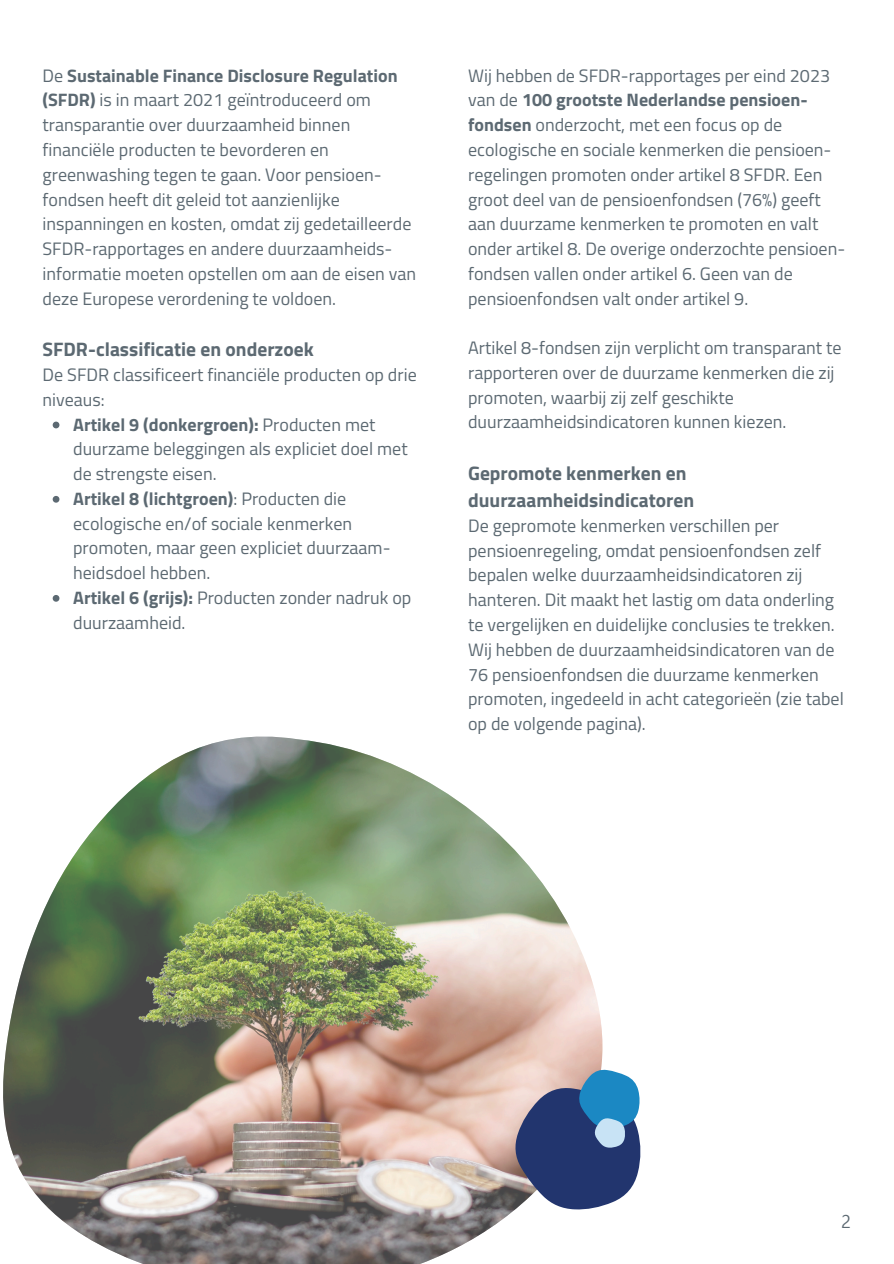
<style>
.page{position:relative;width:894px;height:1264px;background:#fff}
.page>*{position:absolute;margin:0;border:0;box-sizing:border-box;transform-origin:0 0}
.t1{font:700 19.5px/27px "Titillium Web";color:#5c6972}
.t2{font:18px/24.8px "Titillium Web";color:#5c6972}
.t3{font:18px "Malgun Gothic";color:#5c6972}
.s1{font-weight:700}
</style>
<div class="page">
<svg style="left:53px;top:421px;width:6px;height:7px"></svg>
<svg style="left:53px;top:496px;width:6px;height:6px"></svg>
<svg style="left:53px;top:595px;width:6px;height:6px"></svg>
<img style="left:3px;top:736px;width:599px;height:527px">
<svg style="left:513px;top:1069px;width:128px;height:140px;background:#576e95"></svg>
<p class="t2" style="left:43px;top:63px;width:375px">De <span class="s1">Sustainable Finance Disclosure Regulation (SFDR)</span> is in maart 2021 geïntroduceerd om transparantie over duurzaamheid binnen financiële producten te bevorderen en greenwashing tegen te gaan. Voor pensioen&shy;fondsen heeft dit geleid tot aanzienlijke inspanningen en kosten, omdat zij gedetailleerde SFDR-rapportages en andere duurzaamheids&shy;informatie moeten opstellen om aan de eisen van deze Europese verordening te voldoen.</p>
<h1 class="t1" style="left:43px;top:335px;width:273px">SFDR-classificatie en onderzoek</h1>
<h1 class="t2" style="left:43px;top:362px;width:375px">De SFDR classificeert financiële producten op drie niveaus:</h1>
<h1 class="t2" style="left:73px;top:411px;width:336px"><span class="s1">Artikel 9 (donkergroen):</span> Producten met duurzame beleggingen als expliciet doel met de strengste eisen.</h1>
<h1 class="t2" style="left:73px;top:486px;width:319px"><span class="s1">Artikel 8 (lichtgroen)</span>: Producten die ecologische en/of sociale kenmerken promoten, maar geen expliciet duurzaam&shy;heidsdoel hebben.</h1>
<p class="t2" style="left:73px;top:585px;width:339px"><span class="s1">Artikel 6 (grijs):</span> Producten zonder nadruk op duurzaamheid.</p>
<h1 class="t2" style="left:468px;top:63px;width:378px">Wij hebben de SFDR-rapportages per eind 2023 van de <span class="s1">100 grootste Nederlandse pensioen&shy;fondsen</span> onderzocht, met een focus op de ecologische en sociale kenmerken die pensioen&shy;regelingen promoten onder artikel 8 SFDR. Een groot deel van de pensioenfondsen (76%) geeft aan duurzame kenmerken te promoten en valt onder artikel 8. De overige onderzochte pensioen&shy;fondsen vallen onder artikel 6. Geen van de pensioenfondsen valt onder artikel 9.</h1>
<h1 class="t2" style="left:468px;top:335px;width:375px">Artikel 8-fondsen zijn verplicht om transparant te rapporteren over de duurzame kenmerken die zij promoten, waarbij zij zelf geschikte duurzaamheidsindicatoren kunnen kiezen.</h1>
<p class="t1" style="left:468px;top:459px;width:227px">Gepromote kenmerken en duurzaamheidsindicatoren</p>
<p class="t2" style="left:468px;top:513px;width:377px">De gepromote kenmerken verschillen per pensioenregeling, omdat pensioenfondsen zelf bepalen welke duurzaamheidsindicatoren zij hanteren. Dit maakt het lastig om data onderling te vergelijken en duidelijke conclusies te trekken.<br>Wij hebben de duurzaamheidsindicatoren van de 76 pensioenfondsen die duurzame kenmerken promoten, ingedeeld in acht categorieën (zie tabel op de volgende pagina).</p>
<p class="t3" style="left:840px;top:1207px;width:11px">2</p>
</div>
